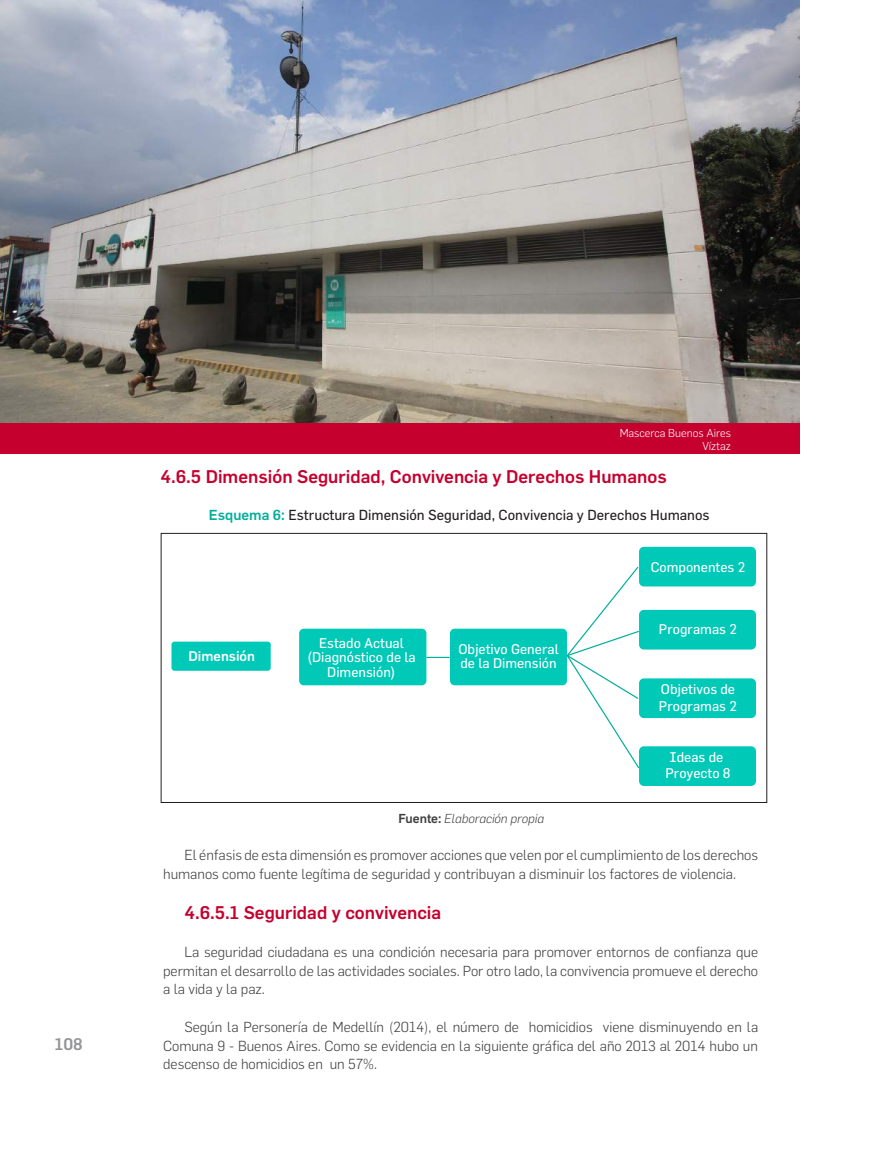
<style>
.page{position:relative;width:893px;height:1149px;background:#fff}
.page>*{position:absolute;margin:0;border:0;box-sizing:border-box;transform-origin:0 0}
.t1{font:500 18px "Flama";color:#c5002e}
.t2{font:500 16.5px "Flama";color:#939598}
.t3{font:300 14.25px/18.8px "Flama";color:#3e3e3f;text-align:justify}
.t4{font:14.25px "Flama";color:#231f20}
.t5{font:13.8px/14.5px "Flama";color:#fff}
.t6{font:500 13.8px "Flama";color:#fff}
.t7{font:italic 300 12.75px "Flama";color:#3e3e3f}
.t8{font:300 11.25px/13.5px "Flama";color:#fff;text-align:right}
.s1{font-weight:500;color:#00af9b}
.s2{font-weight:500;font-style:normal}
</style>
<div class="page">
<img style="left:0;top:0;width:799px;height:423px">
<div style="left:0;top:423px;width:799px;height:30px;background:#c5002e"></div>
<div style="left:171px;top:641px;width:100px;height:29px;background:#00c9b8;border-radius:3px"></div>
<div style="left:450px;top:628px;width:117px;height:57px;background:#00c9b8;border-radius:5px"></div>
<div style="left:639px;top:546px;width:117px;height:40px;background:#00c9b8;border-radius:5px"></div>
<div style="left:639px;top:609px;width:117px;height:40px;background:#00c9b8;border-radius:5px"></div>
<div style="left:639px;top:678px;width:117px;height:39px;background:#00c9b8;border-radius:5px"></div>
<div style="left:639px;top:746px;width:117px;height:39px;background:#00c9b8;border-radius:5px"></div>
<div style="left:299px;top:628px;width:127px;height:57px;background:#00c9b8;border-radius:5px"></div>
<svg style="left:426px;top:656px;width:24px;height:1px"></svg>
<svg style="left:566px;top:566px;width:74px;height:203px"></svg>
<div style="left:161px;top:533px;width:606px;height:269px;border:1px solid #231f20"></div>
<p class="t2" style="left:55px;top:1032px;width:29px">108</p>
<p class="t8" style="left:620px;top:425px;width:113px">Mascerca Buenos Aires<br>Víztaz</p>
<p class="t1" style="left:160px;top:463px;width:508px">4.6.5 Dimensión Seguridad, Convivencia y Derechos Humanos</p>
<p class="t4" style="left:209px;top:506px;width:502px"><span class="s1">Esquema 6:</span> Estructura Dimensión Seguridad, Convivencia y Derechos Humanos</p>
<p class="t6" style="left:189px;top:645px;width:68px">Dimensión</p>
<p class="t5" style="left:307px;top:634px;width:110px;text-align:center">Estado Actual (Diagnóstico de la<br>Dimensión)</p>
<p class="t5" style="left:458px;top:641px;width:102px">Objetivo General de la Dimensión</p>
<p class="t5" style="left:651px;top:559px;width:96px">Componentes 2</p>
<p class="t5" style="left:659px;top:621px;width:80px">Programas 2</p>
<p class="t5" style="left:659px;top:680px;width:80px;line-height:16.5px">Objetivos de<br>Programas 2</p>
<p class="t5" style="left:665px;top:748px;width:67px;line-height:16.5px">Ideas de<br>Proyecto 8</p>
<p class="t7" style="left:398px;top:809px;width:147px"><span class="s2">Fuente:</span> Elaboración propia</p>
<p class="t3" style="left:163px;top:844px;width:597px;text-indent:21px">El énfasis de esta dimensión es promover acciones que velen por el cumplimiento de los derechos humanos como fuente legítima de seguridad y contribuyan a disminuir los factores de violencia.</p>
<p class="t1" style="left:184px;top:899px;width:258px">4.6.5.1 Seguridad y convivencia</p>
<p class="t3" style="left:163px;top:941px;width:596px;text-indent:21px">La seguridad ciudadana es una condición necesaria para promover entornos de confianza que permitan el desarrollo de las actividades sociales. Por otro lado, la convivencia promueve el derecho a la vida y la paz.</p>
<p class="t3" style="left:163px;top:1016px;width:597px;text-indent:21px">Según la Personería de Medellín (2014), el número de homicidios viene disminuyendo en la Comuna 9 - Buenos Aires. Como se evidencia en la siguiente gráfica del año 2013 al 2014 hubo un descenso de homicidios en un 57%.</p>
</div>
